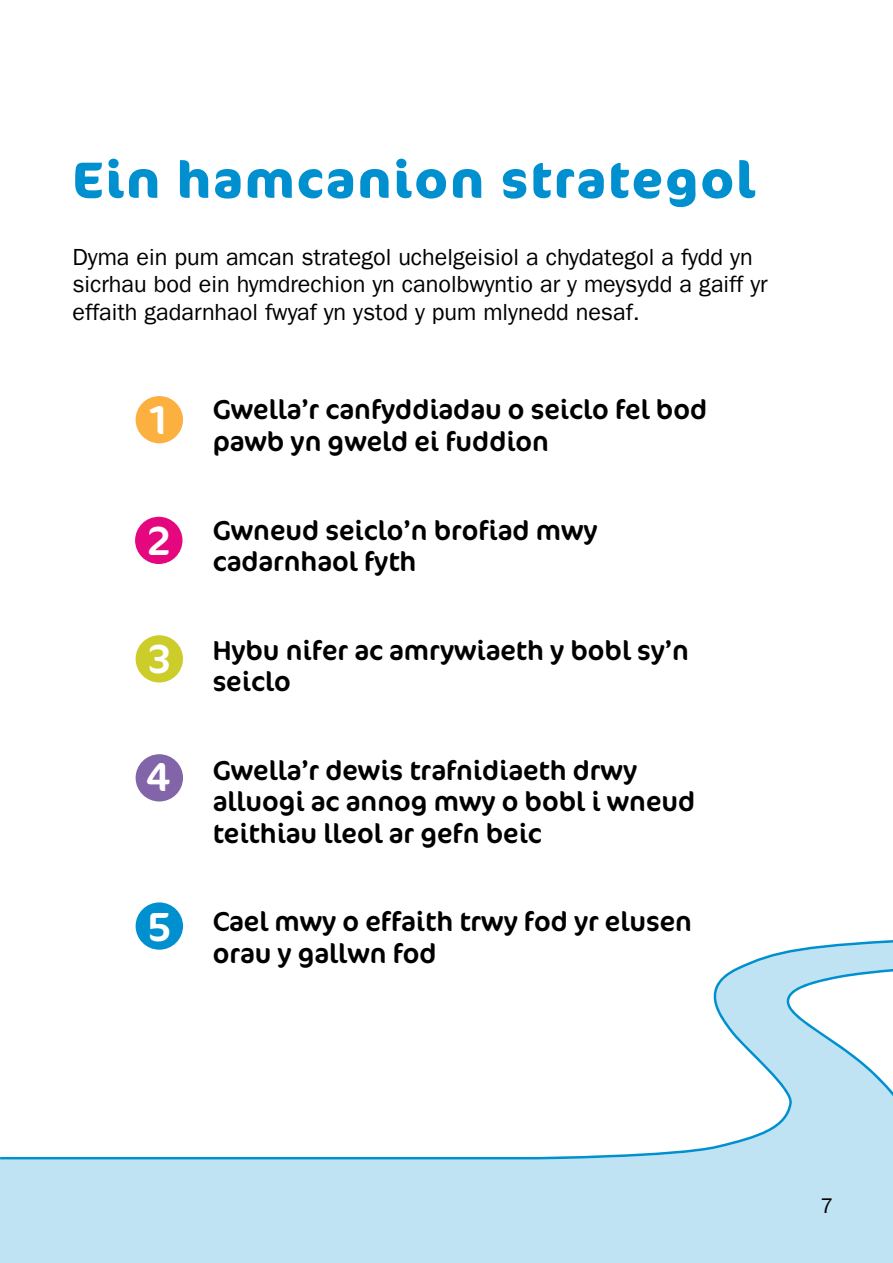
<style>
.page{position:relative;width:893px;height:1263px;background:#fff}
.page>*{position:absolute;margin:0;border:0;box-sizing:border-box;transform-origin:0 0}
.t1{font:700 50.85px "Cocon Offc";letter-spacing:.04em;color:#0090d0}
.t2{font:40.95px "Cocon";color:#fff}
.t3{font:27.6px/31.3px "Cocon";color:#000}
.t4{font:23.4px/27.6px "Franklin Gothic LT Pro";color:#000}
.t5{font:21.15px "Franklin Gothic LT Pro";color:#000}
</style>
<div class="page">
<div style="left:136px;top:396px;width:47px;height:47px;background:#fbb03f;border-radius:50%"></div>
<div style="left:135px;top:517px;width:47px;height:47px;background:#e5077e;border-radius:50%"></div>
<div style="left:136px;top:635px;width:47px;height:47px;background:#cccd2b;border-radius:50%"></div>
<div style="left:136px;top:754px;width:47px;height:47px;background:#8264a8;border-radius:50%"></div>
<div style="left:136px;top:902px;width:47px;height:48px;background:#0090d0;border-radius:50%"></div>
<svg style="left:0;top:934px;width:893px;height:329px"></svg>
<hr style="left:0;top:1160px;width:1px;height:103px;background:#feebcf">
<h1 class="t1" style="left:72px;top:156px;width:684px">Ein hamcanion strategol</h1>
<p class="t4" style="left:72px;top:247px;width:697px">Dyma ein pum amcan strategol uchelgeisiol a chydategol a fydd yn sicrhau bod ein hymdrechion yn canolbwyntio ar y meysydd a gaiff yr effaith gadarnhaol fwyaf yn ystod y pum mlynedd nesaf.</p>
<h2 class="t2" style="left:150px;top:404px;width:18px">1</h2>
<h2 class="t2" style="left:147px;top:525px;width:26px">2</h2>
<h2 class="t2" style="left:148px;top:643px;width:26px">3</h2>
<h2 class="t2" style="left:146px;top:762px;width:26px">4</h2>
<h2 class="t2" style="left:147px;top:911px;width:26px">5</h2>
<p class="t3" style="left:213px;top:396px;width:496px">Gwella’r canfyddiadau o seiclo fel bod pawb yn gweld ei fuddion</p>
<p class="t3" style="left:213px;top:516px;width:386px">Gwneud seiclo’n brofiad mwy cadarnhaol fyth</p>
<p class="t3" style="left:213px;top:636px;width:478px">Hybu nifer ac amrywiaeth y bobl sy’n seiclo</p>
<p class="t3" style="left:213px;top:756px;width:484px">Gwella’r dewis trafnidiaeth drwy alluogi ac annog mwy o bobl i wneud teithiau lleol ar gefn beic</p>
<p class="t3" style="left:213px;top:908px;width:481px">Cael mwy o effaith trwy fod yr elusen orau y gallwn fod</p>
<p class="t5" style="left:821px;top:1199px;width:14px">7</p>
</div>
